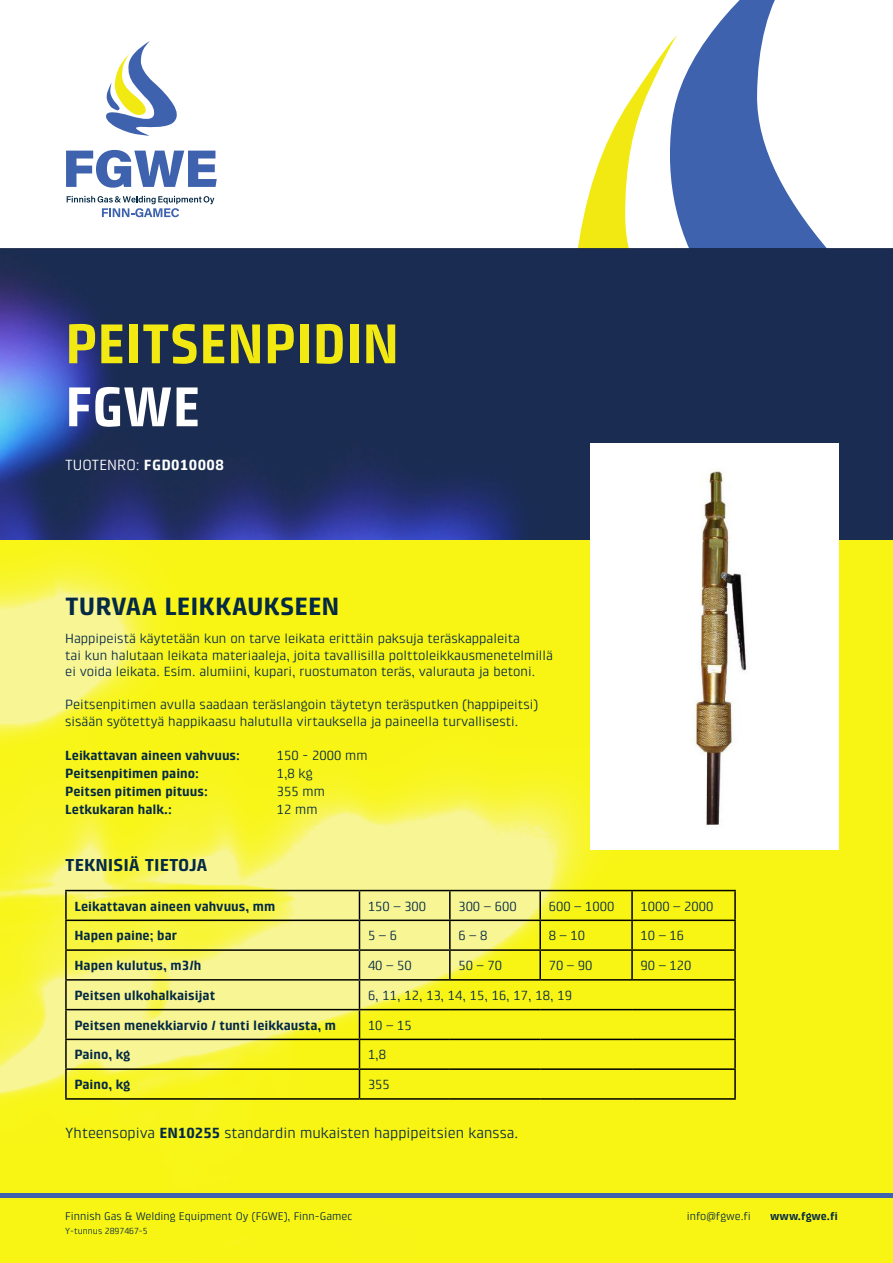
<style>
.page{position:relative;width:893px;height:1263px;background:#fff}
.page>*{position:absolute;margin:0;border:0;box-sizing:border-box;transform-origin:0 0}
.t1{font:700 57px "Klint Std";color:#f1e911;scale:.92 1}
.t2{font:700 57px "Klint Std";color:#fff;scale:.92 1}
.t3{font:700 25.5px "Klint Std";color:#042944}
.t4{font:700 17.7px "Klint Std";color:#042944}
.t5{font:15px "Klint Std";color:#042944}
.t6{font:15px "Klint Std";color:#fff}
.t7{font:13.5px/16.5px "Klint Std";color:#042944}
.t8{font:700 13.5px "Klint Std";color:#042944}
.t9{font:11.25px "Klint Std";color:#042944}
.t10{font:700 11.25px "Klint Std";color:#042944}
.t11{font:9px "Klint Std";color:#042944}
.s1{font-weight:700}
</style>
<div class="page">
<svg style="left:505px;top:0;width:388px;height:249px"></svg>
<svg style="left:568px;top:35px;width:225px;height:214px"></svg>
<img style="left:0;top:249px;width:893px;height:291px">
<img style="left:0;top:540px;width:893px;height:723px">
<hr style="left:65px;top:890px;width:294px;height:1px;background:#000">
<hr style="left:65px;top:891px;width:2px;height:28px;background:#000">
<hr style="left:359px;top:890px;width:91px;height:1px;background:#000">
<hr style="left:450px;top:890px;width:90px;height:1px;background:#000">
<hr style="left:449px;top:891px;width:2px;height:28px;background:#000">
<hr style="left:540px;top:890px;width:92px;height:1px;background:#000">
<hr style="left:539px;top:891px;width:2px;height:28px;background:#000">
<hr style="left:632px;top:890px;width:104px;height:1px;background:#000">
<hr style="left:631px;top:891px;width:2px;height:28px;background:#000">
<hr style="left:734px;top:891px;width:2px;height:28px;background:#000">
<hr style="left:65px;top:919px;width:294px;height:2px;background:#000">
<hr style="left:65px;top:921px;width:2px;height:28px;background:#000">
<hr style="left:359px;top:919px;width:91px;height:2px;background:#000">
<hr style="left:450px;top:919px;width:90px;height:2px;background:#000">
<hr style="left:449px;top:921px;width:2px;height:28px;background:#000">
<hr style="left:540px;top:919px;width:92px;height:2px;background:#000">
<hr style="left:539px;top:921px;width:2px;height:28px;background:#000">
<hr style="left:632px;top:919px;width:104px;height:2px;background:#000">
<hr style="left:631px;top:921px;width:2px;height:28px;background:#000">
<hr style="left:734px;top:921px;width:2px;height:28px;background:#000">
<hr style="left:65px;top:949px;width:294px;height:2px;background:#000">
<hr style="left:65px;top:951px;width:2px;height:28px;background:#000">
<hr style="left:359px;top:949px;width:91px;height:2px;background:#000">
<hr style="left:450px;top:949px;width:90px;height:2px;background:#000">
<hr style="left:449px;top:951px;width:2px;height:28px;background:#000">
<hr style="left:540px;top:949px;width:92px;height:2px;background:#000">
<hr style="left:539px;top:951px;width:2px;height:28px;background:#000">
<hr style="left:632px;top:949px;width:104px;height:2px;background:#000">
<hr style="left:631px;top:951px;width:2px;height:28px;background:#000">
<hr style="left:734px;top:951px;width:2px;height:28px;background:#000">
<hr style="left:65px;top:979px;width:294px;height:1px;background:#000">
<hr style="left:65px;top:980px;width:2px;height:29px;background:#000">
<hr style="left:359px;top:979px;width:91px;height:1px;background:#000">
<hr style="left:450px;top:979px;width:90px;height:1px;background:#000">
<hr style="left:540px;top:979px;width:92px;height:1px;background:#000">
<hr style="left:632px;top:979px;width:104px;height:1px;background:#000">
<hr style="left:734px;top:980px;width:2px;height:29px;background:#000">
<hr style="left:65px;top:1009px;width:294px;height:1px;background:#000">
<hr style="left:65px;top:1010px;width:2px;height:29px;background:#000">
<hr style="left:359px;top:1009px;width:91px;height:1px;background:#000">
<hr style="left:450px;top:1009px;width:90px;height:1px;background:#000">
<hr style="left:540px;top:1009px;width:92px;height:1px;background:#000">
<hr style="left:632px;top:1009px;width:104px;height:1px;background:#000">
<hr style="left:734px;top:1010px;width:2px;height:29px;background:#000">
<hr style="left:65px;top:1039px;width:294px;height:1px;background:#000">
<hr style="left:65px;top:1040px;width:2px;height:28px;background:#000">
<hr style="left:359px;top:1039px;width:91px;height:1px;background:#000">
<hr style="left:450px;top:1039px;width:90px;height:1px;background:#000">
<hr style="left:540px;top:1039px;width:92px;height:1px;background:#000">
<hr style="left:632px;top:1039px;width:104px;height:1px;background:#000">
<hr style="left:734px;top:1040px;width:2px;height:28px;background:#000">
<hr style="left:65px;top:1068px;width:294px;height:2px;background:#000">
<hr style="left:65px;top:1070px;width:2px;height:28px;background:#000">
<hr style="left:359px;top:1068px;width:91px;height:2px;background:#000">
<svg style="left:359px;top:891px;width:1px;height:207px"></svg>
<hr style="left:450px;top:1068px;width:90px;height:2px;background:#000">
<hr style="left:540px;top:1068px;width:92px;height:2px;background:#000">
<hr style="left:632px;top:1068px;width:104px;height:2px;background:#000">
<hr style="left:734px;top:1070px;width:2px;height:28px;background:#000">
<hr style="left:65px;top:1098px;width:294px;height:2px;background:#000">
<hr style="left:359px;top:1098px;width:91px;height:2px;background:#000">
<hr style="left:450px;top:1098px;width:90px;height:2px;background:#000">
<hr style="left:540px;top:1098px;width:92px;height:2px;background:#000">
<hr style="left:632px;top:1098px;width:104px;height:2px;background:#000">
<div style="left:590px;top:443px;width:249px;height:407px;background:#fff"></div>
<img style="left:695px;top:471px;width:52px;height:354px">
<div style="left:0;top:1193px;width:893px;height:5px;background:#3e62ad"></div>
<svg style="left:66px;top:150px;width:151px;height:38px"></svg>
<svg style="left:67px;top:196px;width:147px;height:21px"></svg>
<svg style="left:106px;top:41px;width:71px;height:95px"></svg>
<h1 class="t1" style="left:65px;top:311px;width:364px">PEITSENPIDIN</h1>
<h1 class="t2" style="left:65px;top:374px;width:149px">FGWE</h1>
<p class="t6" style="left:65px;top:456px;width:160px">TUOTENRO: <span class="s1">FGD010008</span></p>
<h2 class="t3" style="left:65px;top:592px;width:276px">TURVAA LEIKKAUKSEEN</h2>
<p class="t7" style="left:65px;top:630px;width:489px">Happipeistä käytetään kun on tarve leikata erittäin paksuja teräskappaleita<br>tai kun halutaan leikata materiaaleja, joita tavallisilla polttoleikkausmenetelmillä ei voida leikata. Esím. alumiini, kupari, ruostumaton teräs, valurauta ja betoni.</p>
<p class="t7" style="left:65px;top:696px;width:474px">Peitsenpitimen avulla saadaan teräslangoin täytetyn teräsputken (happipeitsi) sisään syötettyä happikaasu halutulla virtauksella ja paineella turvallisesti.</p>
<p class="t8" style="left:65px;top:748px;width:176px">Leikattavan aineen vahvuus:</p>
<p class="t7" style="left:277px;top:747px;width:92px">150 - 2000 mm</p>
<p class="t8" style="left:65px;top:766px;width:135px">Peitsenpitimen paino:</p>
<p class="t7" style="left:277px;top:765px;width:38px">1,8 kg</p>
<p class="t8" style="left:65px;top:784px;width:144px">Peitsen pitimen pituus:</p>
<p class="t7" style="left:277px;top:783px;width:50px">355 mm</p>
<p class="t8" style="left:65px;top:802px;width:108px">Letkukaran halk.:</p>
<p class="t7" style="left:277px;top:801px;width:42px">12 mm</p>
<h3 class="t4" style="left:65px;top:855px;width:144px">TEKNISIÄ TIETOJA</h3>
<p class="t8" style="left:74px;top:898px;width:202px">Leikattavan aineen vahvuus, mm</p>
<p class="t7" style="left:368px;top:898px;width:60px">150 – 300</p>
<p class="t7" style="left:458px;top:898px;width:60px">300 – 600</p>
<p class="t7" style="left:549px;top:898px;width:67px">600 – 1000</p>
<p class="t7" style="left:641px;top:898px;width:74px">1000 – 2000</p>
<p class="t8" style="left:74px;top:928px;width:104px">Hapen paine; bar</p>
<p class="t7" style="left:368px;top:927px;width:31px">5 – 6</p>
<p class="t7" style="left:458px;top:927px;width:31px">6 – 8</p>
<p class="t7" style="left:549px;top:927px;width:38px">8 – 10</p>
<p class="t7" style="left:641px;top:927px;width:45px">10 – 16</p>
<p class="t8" style="left:74px;top:958px;width:128px">Hapen kulutus, m3/h</p>
<p class="t7" style="left:368px;top:957px;width:45px">40 – 50</p>
<p class="t7" style="left:458px;top:957px;width:45px">50 – 70</p>
<p class="t7" style="left:549px;top:957px;width:45px">70 – 90</p>
<p class="t7" style="left:641px;top:957px;width:52px">90 – 120</p>
<p class="t8" style="left:74px;top:988px;width:142px">Peitsen ulkohalkaisijat</p>
<p class="t7" style="left:368px;top:987px;width:205px">6, 11, 12, 13, 14, 15, 16, 17, 18, 19</p>
<p class="t8" style="left:74px;top:1017px;width:263px">Peitsen menekkiarvio / tunti leikkausta, m</p>
<p class="t7" style="left:368px;top:1017px;width:45px">10 – 15</p>
<p class="t8" style="left:74px;top:1047px;width:58px">Paino, kg</p>
<p class="t7" style="left:368px;top:1046px;width:20px">1,8</p>
<p class="t8" style="left:74px;top:1077px;width:58px">Paino, kg</p>
<p class="t7" style="left:368px;top:1076px;width:23px">355</p>
<p class="t5" style="left:65px;top:1124px;width:455px">Yhteensopiva <span class="s1">EN10255</span> standardin mukaisten happipeitsien kanssa.</p>
<p class="t9" style="left:65px;top:1210px;width:289px">Finnish Gas &amp; Welding Equipment Oy (FGWE), Finn-Gamec</p>
<p class="t11" style="left:65px;top:1225px;width:84px">Y-tunnus 2897467-5</p>
<p class="t9" style="left:687px;top:1209px;width:66px">info@fgwe.fi</p>
<p class="t10" style="left:770px;top:1209px;width:69px">www.fgwe.fi</p>
</div>
